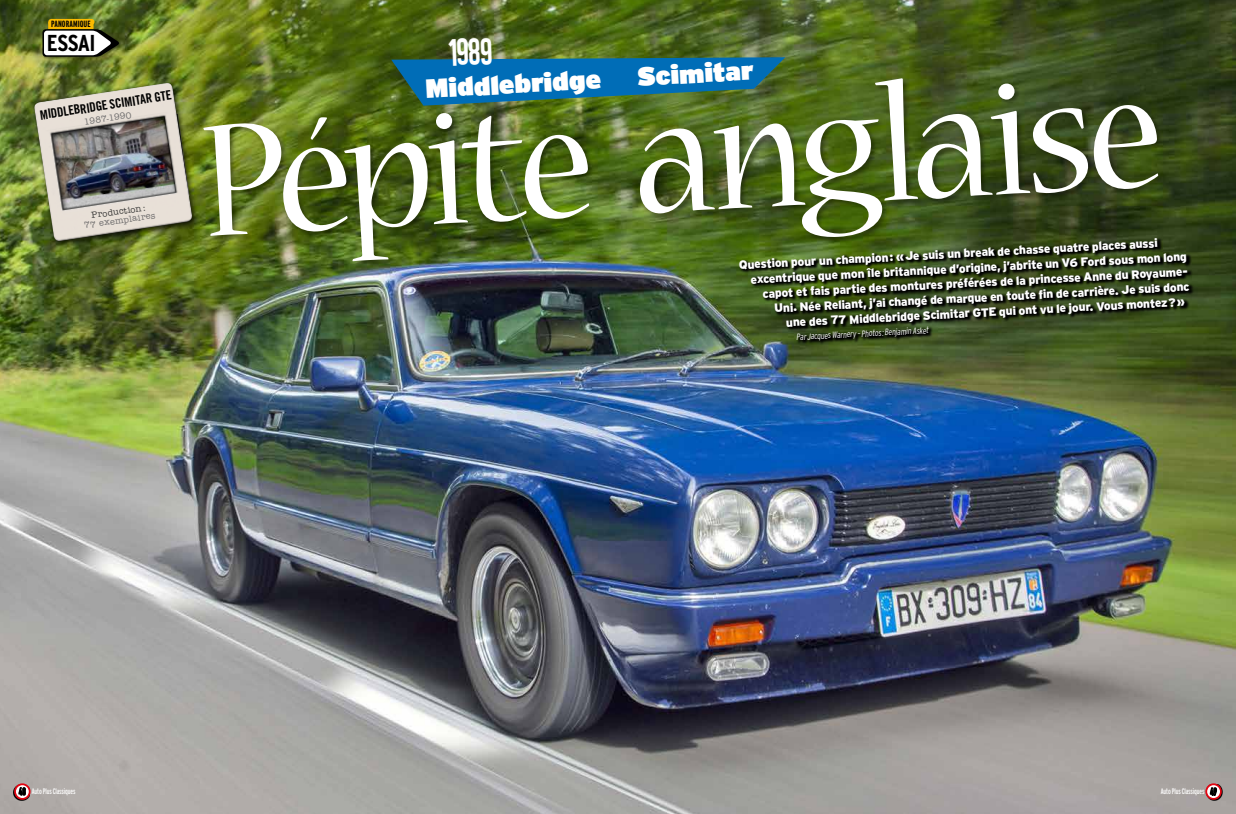
<style>
.page{position:relative;width:1236px;height:814px;background:#fff}
.page>*{position:absolute;margin:0;border:0;box-sizing:border-box;transform-origin:0 0}
.t1{font:177.8px "Nueva Std";color:#fff;scale:.95 1}
.t2{font:39px "Algre Sans NC";color:#fff;scale:.9 1}
.t3{font:900 26.4px "Interstate";color:#fff}
.t4{font:700 condensed 23px "Interstate";letter-spacing:-.025em;color:#000}
.t5{font:13px "Trade Gothic LT Std Bd Cn 20";color:#000}
.t6{font:900 12px "Interstate";color:#fff}
.t7{font:italic 300 condensed 9px "Interstate";color:#fff;scale:.95 1}
.t8{font:500 9px "American Typewriter Std";color:#706f6f}
.t9{font:500 9px "American Typewriter Std";color:#3c3c3b}
.t10{font:700 extra-condensed 9px "Interstate";letter-spacing:.01em;color:#000;scale:1.05 1}
.t11{font:extra-condensed 8px "Interstate";letter-spacing:-.015em;color:#fff}
.s1{font-family:"DIN Engschrift Std";font-stretch:normal;font-size:10.5px;color:#000}
</style>
<div class="page">
<img style="left:0;top:0;width:1236px;height:814px">
<svg style="left:391px;top:57px;width:394px;height:20px;background:#086ba6"></svg>
<svg style="left:1206px;top:783px;width:17px;height:17px"></svg>
<div style="left:1206px;top:784px;width:15px;height:14px;background:#fff;border-radius:50%"></div>
<div style="left:1205px;top:783px;width:17px;height:16px;border:2px solid #e30613;border-radius:50%"></div>
<svg style="left:14px;top:784px;width:16px;height:16px"></svg>
<div style="left:15px;top:784px;width:15px;height:14px;background:#fff;border-radius:50%"></div>
<div style="left:14px;top:783px;width:17px;height:16px;border:2px solid #e30613;border-radius:50%"></div>
<svg style="left:739px;top:237px;width:455px;height:108px;background:#2a3816"></svg>
<div style="left:31px;top:80px;width:168px;height:168px;background:#000;opacity:.75"></div>
<img style="left:34px;top:83px;width:159px;height:159px">
<div style="left:203px;top:77px;width:963px;height:191px;background:#000;opacity:.4"></div>
<div style="left:41px;top:28px;width:81px;height:33px;background:#000;opacity:.46"></div>
<svg style="left:43px;top:19px;width:76px;height:38px"></svg>
<p class="t10" style="left:51px;top:19px;width:39px">PANORAMIQUE</p>
<h3 class="t4" style="left:47px;top:29px;width:50px">ESSAI</h3>
<p class="t5" style="left:39px;top:108px;width:134px;rotate:-9deg">MIDDLEBRIDGE SCIMITAR GTE</p>
<p class="t8" style="left:83px;top:117px;width:50px;rotate:-9deg">1987-1990</p>
<p class="t9" style="left:91px;top:210px;width:56px;rotate:-8deg">Production:</p>
<p class="t8" style="left:83px;top:220px;width:74px;rotate:-8deg">77 exemplaires</p>
<h2 class="t2" style="left:447px;top:31px;width:51px;rotate:-2deg">1989</h2>
<h3 class="t3" style="left:425px;top:73px;width:177px;rotate:-3deg">Middlebridge</h3>
<h3 class="t3" style="left:637px;top:61px;width:117px;rotate:-3deg">Scimitar</h3>
<h1 class="t1" style="left:197px;top:101px;width:1015px;rotate:-3deg">Pépite anglaise</h1>
<p class="t6" style="left:739px;top:258px;width:421px;rotate:-3deg">Question pour un champion: «Je suis un break de chasse quatre places aussi</p>
<p class="t6" style="left:750px;top:272px;width:438px;rotate:-3deg">excentrique que mon île britannique d’origine, j’abrite un V6 Ford sous mon long</p>
<p class="t6" style="left:762px;top:286px;width:428px;rotate:-3deg">capot et fais partie des montures préférées de la princesse Anne du Royaume-</p>
<p class="t6" style="left:774px;top:301px;width:417px;rotate:-3deg">Uni. Née Reliant, j’ai changé de marque en toute fin de carrière. Je suis donc</p>
<p class="t6" style="left:786px;top:315px;width:401px;rotate:-3deg">une des 77 Middlebridge Scimitar GTE qui ont vu le jour. Vous montez?»</p>
<p class="t7" style="left:796px;top:331px;width:141px;rotate:-3deg">Par Jacques Warnery – Photos: Benjamin Asket</p>
<p class="t11" style="left:19px;top:786px;width:58px"><span class="s1">48</span> Auto Plus Classiques</p>
<p class="t11" style="left:1161px;top:786px;width:57px">Auto Plus Classiques <span class="s1">49</span></p>
</div>
